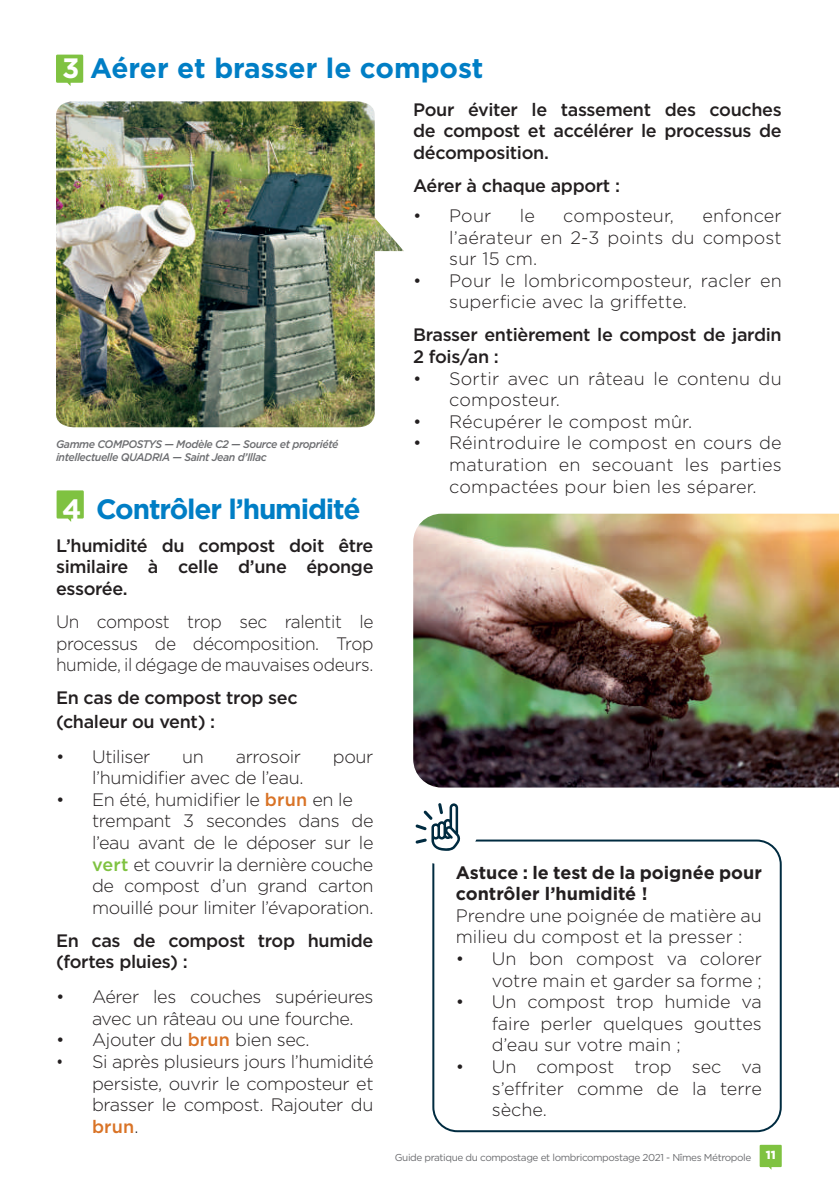
<style>
.page{position:relative;width:839px;height:1191px;background:#fff}
.page>*{position:absolute;margin:0;border:0;box-sizing:border-box;transform-origin:0 0}
.t1{font:700 28px "Gotham";color:#007ec5}
.t2{font:700 28px "Gotham";letter-spacing:-.025em;color:#007ec5}
.t3{font:300 18px/21.6px "Gotham";letter-spacing:-.015em;color:#231f20;text-align:justify}
.t4{font:500 18px/21.6px "Gotham";letter-spacing:-.02em;color:#231f20}
.t5{font:300 18px/21.6px "Gotham";letter-spacing:.01em;color:#231f20}
.t6{font:300 18px/21.6px "Gotham";letter-spacing:-.015em;color:#231f20;text-align:justify;scale:.87 1}
.t7{font:300 18px/21.6px "Gotham";letter-spacing:-.015em;color:#231f20;text-align:justify;scale:.96 1}
.t8{font:700 18px/21.6px "Gotham";color:#231f20}
.t9{font:italic 500 11px/13.2px "Gotham";letter-spacing:-.04em;color:#6c6d70;scale:.96 1}
.t10{font:10px "Gotham";letter-spacing:-.04em;color:#6c6d70}
.s1{color:#fff}
.s2{font-weight:500;color:#d97326}
.s3{font-weight:500;color:#7fc241}
</style>
<div class="page">
<svg style="left:57px;top:490px;width:27px;height:32px"></svg>
<svg style="left:56px;top:55px;width:27px;height:31px"></svg>
<img style="left:413px;top:514px;width:426px;height:273px">
<svg style="left:760px;top:1145px;width:22px;height:24px"></svg>
<img style="left:56px;top:101px;width:348px;height:326px">
<div style="left:432px;top:839px;width:350px;height:293px;border:2px solid #002b40;border-radius:24px"></div>
<div style="left:406px;top:793px;width:72px;height:71px;background:#fff;border-radius:50%"></div>
<svg style="left:415px;top:803px;width:46px;height:48px"></svg>
<h1 class="t1" style="left:62px;top:50px;width:423px"><span class="s1">3</span> Aérer et brasser le compost</h1>
<p class="t9" style="left:56px;top:437px;width:296px">Gamme COMPOSTYS — Modèle C2 — Source et propriété intellectuelle QUADRIA — Saint Jean d’Illac</p>
<h1 class="t2" style="left:62px;top:490px;width:300px"><span class="s1">4</span> Contrôler l’humidité</h1>
<p class="t4" style="left:56px;top:534px;width:319px;text-align:justify">L’humidité du compost doit être similaire à celle d’une éponge essorée.</p>
<p class="t7" style="left:56px;top:610px;width:332px">Un compost trop sec ralentit le processus de décomposition. Trop humide, il dégage de mauvaises odeurs.</p>
<p class="t4" style="left:56px;top:686px;width:243px;line-height:23.4px">En cas de compost trop sec (chaleur ou vent) :</p>
<p class="t3" style="left:56px;top:745px;width:96px">• Utiliser</p>
<p class="t3" style="left:182px;top:745px;width:23px">un</p>
<p class="t3" style="left:236px;top:745px;width:67px">arrosoir</p>
<p class="t3" style="left:333px;top:745px;width:42px">pour</p>
<p class="t3" style="left:92px;top:766px;width:213px">l’humidifier avec de l’eau.</p>
<p class="t3" style="left:92px;top:788px;width:283px;text-align:left;text-indent:-36px">• En été, humidifier le <span class="s2">brun</span> en le trempant 3 secondes dans de l’eau avant de le déposer sur le <span class="s3">vert</span> et couvrir la dernière couche de compost d’un grand carton mouillé pour limiter l’évaporation.</p>
<p class="t4" style="left:56px;top:929px;width:319px">En cas de compost trop humide (fortes pluies) :</p>
<p class="t3" style="left:92px;top:985px;width:283px;text-indent:-36px">• Aérer les couches supérieures avec un râteau ou une fourche.</p>
<p class="t3" style="left:56px;top:1029px;width:255px">• Ajouter du <span class="s2">brun</span> bien sec.</p>
<p class="t6" style="left:92px;top:1050px;width:325px;text-indent:-36px">• Si après plusieurs jours l’humidité persiste, ouvrir le composteur et brasser le compost. Rajouter du <span class="s2">brun</span>.</p>
<p class="t4" style="left:413px;top:98px;width:370px;text-align:justify">Pour éviter le tassement des couches de compost et accélérer le processus de décomposition.</p>
<p class="t4" style="left:413px;top:175px;width:208px">Aérer à chaque apport :</p>
<p class="t3" style="left:413px;top:204px;width:80px">• Pour</p>
<p class="t3" style="left:520px;top:204px;width:17px">le</p>
<p class="t5" style="left:563px;top:204px;width:112px">composteur,</p>
<p class="t3" style="left:449px;top:204px;width:334px;text-indent:253px">enfoncer l’aérateur en 2-3 points du compost sur 15 cm.</p>
<p class="t5" style="left:449px;top:269px;width:334px;text-indent:-36px">• Pour le lombricomposteur, racler en superficie avec la griffette.</p>
<p class="t4" style="left:413px;top:324px;width:370px">Brasser entièrement le compost de jardin<br>2 fois/an :</p>
<p class="t5" style="left:449px;top:367px;width:334px;text-indent:-36px">• Sortir avec un râteau le contenu du composteur.</p>
<p class="t5" style="left:413px;top:410px;width:280px">• Récupérer le compost mûr.</p>
<p class="t3" style="left:449px;top:432px;width:334px;text-indent:-36px">• Réintroduire le compost en cours de maturation en secouant les parties compactées pour bien les séparer.</p>
<p class="t8" style="left:456px;top:861px;width:308px">Astuce : le test de la poignée pour contrôler l’humidité !</p>
<p class="t3" style="left:456px;top:904px;width:308px">Prendre une poignée de matière au milieu du compost et la presser :</p>
<p class="t3" style="left:456px;top:947px;width:308px;text-align:right">• Un bon compost va colorer votre main et garder sa forme ;</p>
<p class="t3" style="left:492px;top:990px;width:272px;text-indent:-36px">• Un compost trop humide va faire perler quelques gouttes d’eau sur votre main ;</p>
<p class="t3" style="left:492px;top:1055px;width:272px;text-indent:-36px">• Un compost trop sec va s’effriter comme de la terre sèche.</p>
<p class="t10" style="left:395px;top:1151px;width:382px">Guide pratique du compostage et lombricompostage 2021 - Nîmes Métropole <sup>11</sup></p>
</div>
